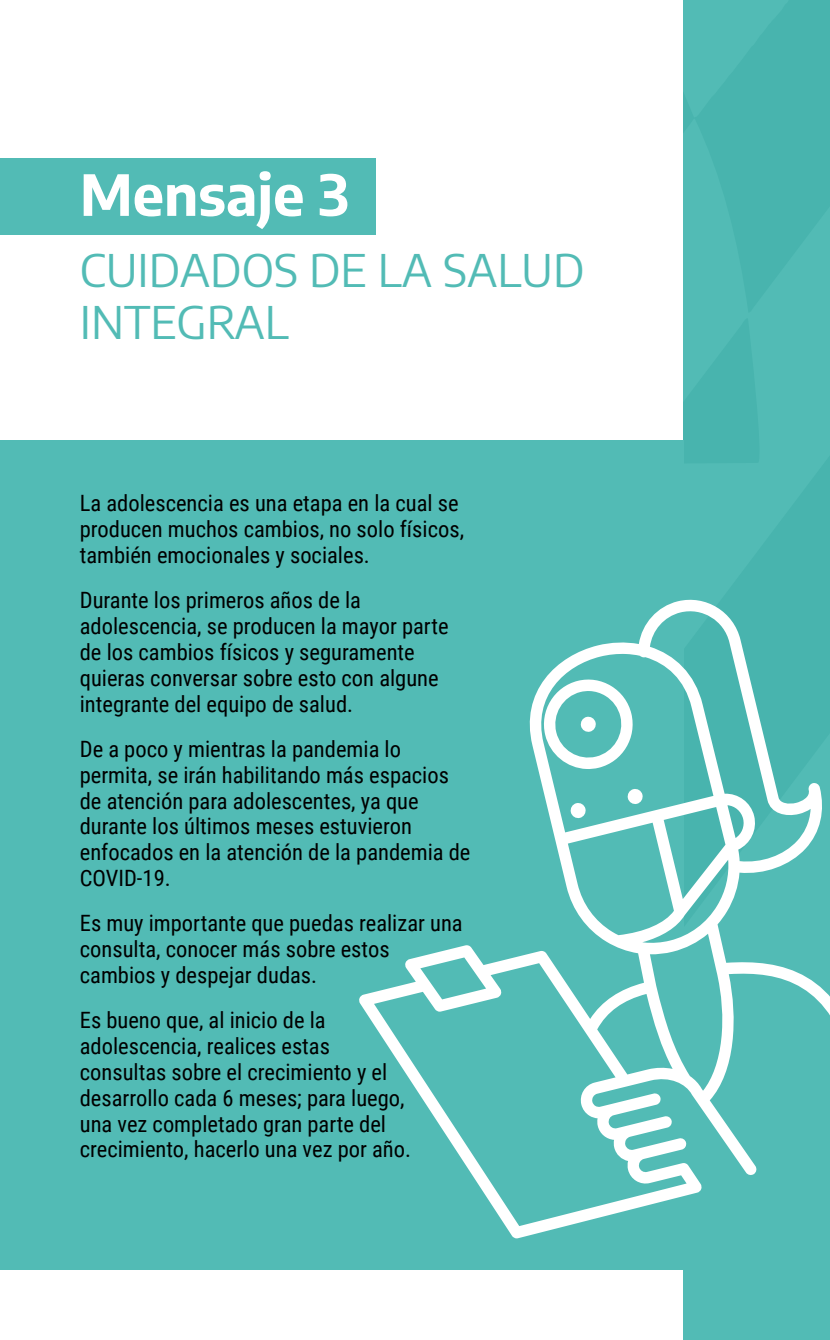
<style>
.page{position:relative;width:830px;height:1340px;background:#fff}
.page>*{position:absolute;margin:0;border:0;box-sizing:border-box;transform-origin:0 0}
.t1{font:700 56.25px "Encode Sans";color:#fff}
.t2{font:45px/51.8px "Encode Sans";color:#52bbb5}
.t3{font:22.5px/25.9px "Roboto Condensed";color:#000}
</style>
<div class="page">
<div style="left:682px;top:0;width:147px;height:1339px;background:#52bbb5"></div>
<svg style="left:682px;top:0;width:1px;height:117px"></svg>
<div style="left:0;top:440px;width:682px;height:829px;background:#52bbb5"></div>
<svg style="left:359px;top:599px;width:470px;height:639px"></svg>
<svg style="left:626px;top:788px;width:17px;height:16px"></svg>
<svg style="left:569px;top:802px;width:17px;height:16px"></svg>
<svg style="left:539px;top:678px;width:97px;height:91px"></svg>
<div style="left:0;top:158px;width:375px;height:76px;background:#52bbb5"></div>
<h1 class="t1" style="left:80px;top:153px;width:271px">Mensaje 3</h1>
<h2 class="t2" style="left:80px;top:242px;width:506px">CUIDADOS DE LA SALUD<br>INTEGRAL</h2>
<p class="t3" style="left:80px;top:489px;width:385px">La adolescencia es una etapa en la cual se producen muchos cambios, no solo físicos, también emocionales y sociales.</p>
<p class="t3" style="left:80px;top:586px;width:370px">Durante los primeros años de la adolescencia, se producen la mayor parte de los cambios físicos y seguramente quieras conversar sobre esto con algune integrante del equipo de salud.</p>
<p class="t3" style="left:80px;top:735px;width:392px">De a poco y mientras la pandemia lo permita, se irán habilitando más espacios de atención para adolescentes, ya que durante los últimos meses estuvieron enfocados en la atención de la pandemia de COVID-19.</p>
<p class="t3" style="left:80px;top:909px;width:384px">Es muy importante que puedas realizar una consulta, conocer más sobre estos cambios y despejar dudas.</p>
<p class="t3" style="left:80px;top:1006px;width:332px">Es bueno que, al inicio de la adolescencia, realices estas consultas sobre el crecimiento y el desarrollo cada 6 meses; para luego, una vez completado gran parte del crecimiento, hacerlo una vez por año.</p>
</div>
